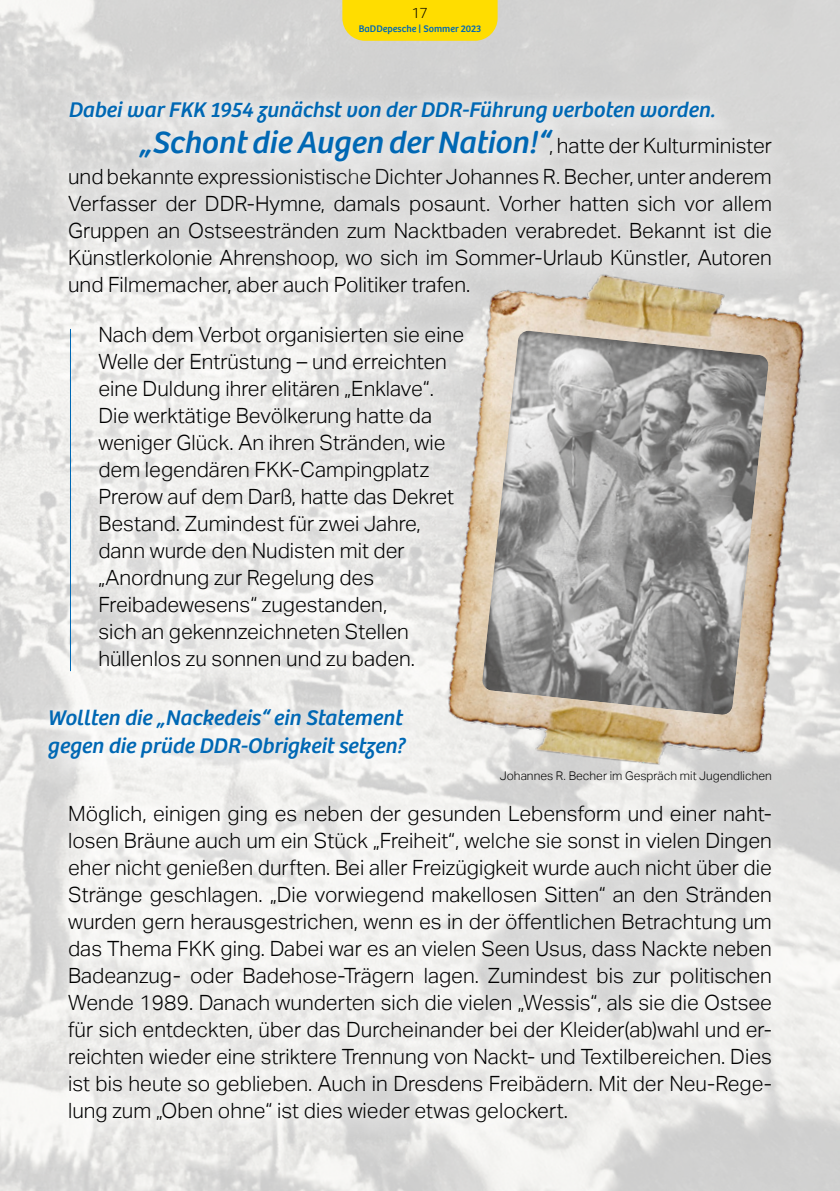
<style>
.page{position:relative;width:840px;height:1191px;background:#fff}
.page>*{position:absolute;margin:0;border:0;box-sizing:border-box;transform-origin:0 0}
.t1{font:italic 32px "Bree";color:#0068b4}
.t2{font:italic 22px "Bree";color:#0068b4}
.t3{font:300 21px/27px "Aktiv Grotesk";color:#000}
.t4{font:300 14px "Roboto";color:#000}
.t5{font:300 12px "Aktiv Grotesk";color:#000}
.t6{font:10px "Bree";color:#0068b4}
.s1{font-family:"Aktiv Grotesk";font-weight:300;font-style:normal;font-size:21px;color:#000}
</style>
<div class="page">
<img style="left:0;top:0;width:839px;height:1191px">
<div style="left:56px;top:156px;width:726px;height:978px;background:#fff;opacity:.75"></div>
<div style="left:103px;top:331px;width:384px;height:360px;background:#fff;opacity:.75"></div>
<div style="left:87px;top:315px;width:388px;height:364px;background:#fff;opacity:.75"></div>
<div style="left:74px;top:105px;width:720px;height:80px;background:#dfdfde"></div>
<div style="left:58px;top:88px;width:724px;height:85px;background:#fff;opacity:.75"></div>
<div style="left:52px;top:712px;width:378px;height:71px;background:#fff;opacity:.75"></div>
<div style="left:37px;top:696px;width:381px;height:75px;background:#fff;opacity:.75"></div>
<img style="left:440px;top:258px;width:375px;height:523px">
<svg style="left:480px;top:326px;width:292px;height:391px"></svg>
<hr style="left:70px;top:329px;width:1px;height:342px;background:#0068b4">
<div style="left:342px;top:0;width:155px;height:41px;background:#fd0"></div>
<p class="t4" style="left:412px;top:3px;width:17px">17</p>
<p class="t6" style="left:358px;top:21px;width:124px">BaDDepesche | Sommer 2023</p>
<p class="t2" style="left:68px;top:97px;width:648px">Dabei war FKK 1954 zunächst von der DDR-Führung verboten worden.</p>
<p class="t1" style="left:139px;top:123px;width:633px">„Schont die Augen der Nation!“<span class="s1">, hatte der Kulturminister</span></p>
<p class="t3" style="left:68px;top:163px;width:705px;text-align:justify">und bekannte expressionistische Dichter Johannes R. Becher, unter anderem Verfasser der DDR-Hymne, damals posaunt. Vorher hatten sich vor allem Gruppen an Ostseestränden zum Nacktbaden verabredet. Bekannt ist die Künstlerkolonie Ahrenshoop, wo sich im Sommer-Urlaub Künstler, Autoren und Filmemacher, aber auch Politiker trafen.</p>
<p class="t3" style="left:98px;top:321px;width:367px">Nach dem Verbot organisierten sie eine<br>Welle der Entrüstung – und erreichten eine Duldung ihrer elitären „Enklave“.</p>
<p class="t3" style="left:98px;top:402px;width:357px">Die werktätige Bevölkerung hatte da weniger Glück. An ihren Stränden, wie dem legendären FKK-Campingplatz Prerow auf dem Darß, hatte das Dekret Bestand. Zumindest für zwei Jahre,</p>
<p class="t3" style="left:98px;top:537px;width:307px">dann wurde den Nudisten mit der „Anordnung zur Regelung des<br>Freibadewesens“ zugestanden,</p>
<p class="t3" style="left:98px;top:618px;width:318px">sich an gekennzeichneten Stellen hüllenlos zu sonnen und zu baden.</p>
<p class="t2" style="left:47px;top:705px;width:356px">Wollten die „Nackedeis“ ein Statement</p>
<p class="t2" style="left:47px;top:733px;width:359px">gegen die prüde DDR-Obrigkeit setzen?</p>
<p class="t5" style="left:499px;top:768px;width:273px">Johannes R. Becher im Gespräch mit Jugendlichen</p>
<p class="t3" style="left:68px;top:800px;width:705px;text-align:justify">Möglich, einigen ging es neben der gesunden Lebensform und einer naht&shy;losen Bräune auch um ein Stück „Freiheit“, welche sie sonst in vielen Dingen eher nicht genießen durften. Bei aller Freizügigkeit wurde auch nicht über die Stränge geschlagen. „Die vorwiegend makellosen Sitten“ an den Stränden wurden gern herausgestrichen, wenn es in der öffentlichen Betrachtung um das Thema FKK ging. Dabei war es an vielen Seen Usus, dass Nackte neben Badeanzug- oder Badehose-Trägern lagen. Zumindest bis zur politischen Wende 1989. Danach wunderten sich die vielen „Wessis“, als sie die Ostsee für sich entdeckten, über das Durcheinander bei der Kleider(ab)wahl und er&shy;reichten wieder eine striktere Trennung von Nackt- und Textilbereichen. Dies ist bis heute so geblieben. Auch in Dresdens Freibädern. Mit der Neu-Rege&shy;lung zum „Oben ohne“ ist dies wieder etwas gelockert.</p>
</div>
